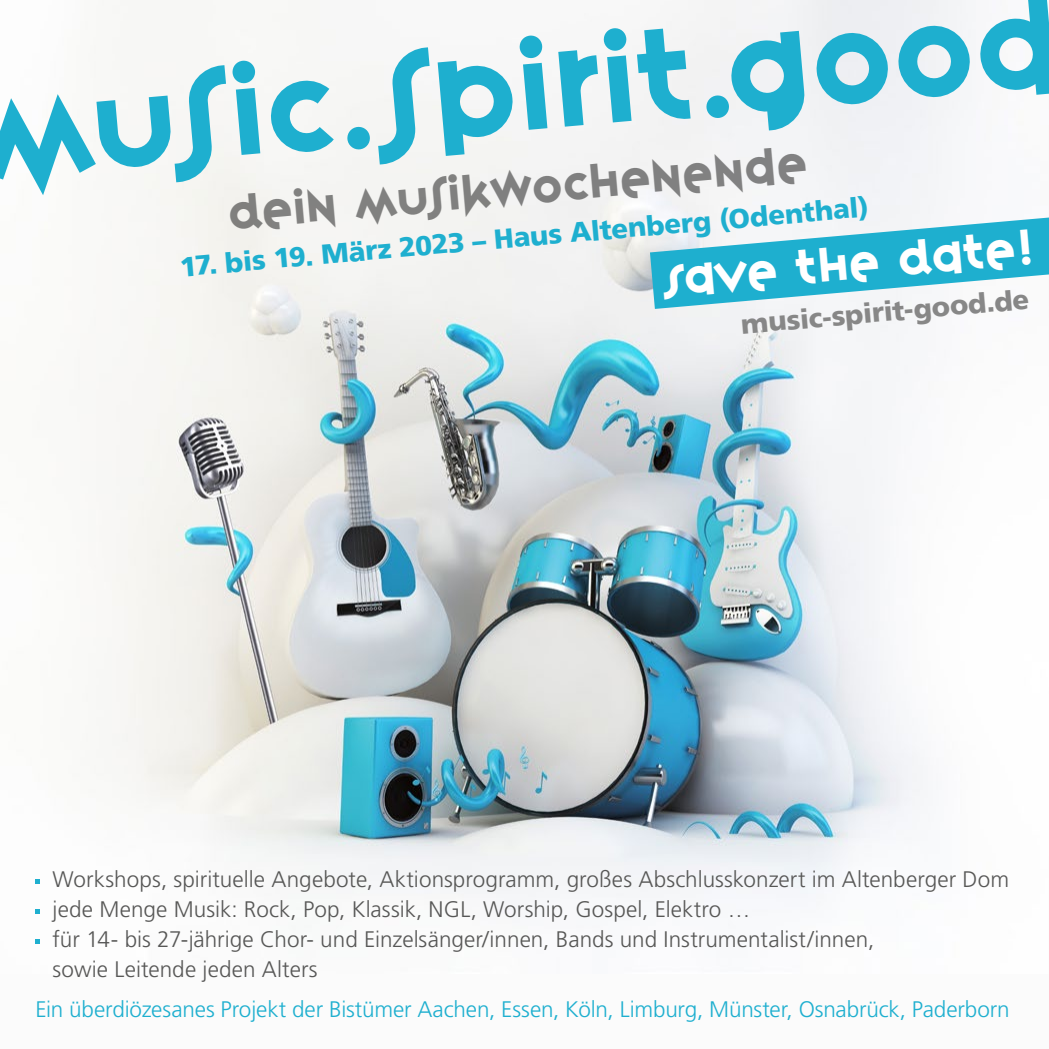
<style>
.page{position:relative;width:1049px;height:1049px;background:#fbfbfb}
.page>*{position:absolute;margin:0;border:0;box-sizing:border-box;transform-origin:0 0}
.t1{font:112.5px "Variex OT";color:#1eafcf}
.t2{font:42.5px "Variex OT";color:#878787}
.t3{font:42.5px "Variex OT";color:#fff}
.t4{font:900 27.5px "Frutiger LT Pro";color:#1eafcf}
.t5{font:900 27.5px "Frutiger LT Pro";color:#878787}
.t6{font:300 22.5px/30px "Frutiger LT Pro";letter-spacing:.005em;color:#575756}
.t7{font:300 22.5px "Frutiger LT Pro";letter-spacing:-.005em;color:#1eafcf}
</style>
<div class="page">
<img style="left:134px;top:0;width:915px;height:882px">
<svg style="left:35px;top:879px;width:5px;height:5px"></svg>
<svg style="left:35px;top:909px;width:5px;height:5px"></svg>
<svg style="left:35px;top:939px;width:5px;height:5px"></svg>
<svg style="left:650px;top:218px;width:399px;height:91px"></svg>
<h1 class="t1" style="left:-26px;top:53px;width:1083px;rotate:-5deg">music.spirit.good</h1>
<h2 class="t2" style="left:225px;top:182px;width:583px;rotate:-5deg">Dein Musikwochenende</h2>
<p class="t4" style="left:178px;top:250px;width:693px;rotate:-5deg">17. bis 19. März 2023 – Haus Altenberg (Odenthal)</p>
<h2 class="t3" style="left:660px;top:248px;width:375px;rotate:-5deg">Save the Date!</h2>
<p class="t5" style="left:740px;top:308px;width:291px;rotate:-5deg">music-spirit-good.de</p>
<p class="t6" style="left:53px;top:864px;width:958px">Workshops, spirituelle Angebote, Aktionsprogramm, großes Abschlusskonzert im Altenberger Dom jede Menge Musik: Rock, Pop, Klassik, NGL, Worship, Gospel, Elektro …<br>für 14- bis 27-jährige Chor- und Einzelsänger/innen, Bands und Instrumentalist/innen,<br>sowie Leitende jeden Alters</p>
<p class="t7" style="left:35px;top:996px;width:976px">Ein überdiözesanes Projekt der Bistümer Aachen, Essen, Köln, Limburg, Münster, Osnabrück, Paderborn</p>
</div>
